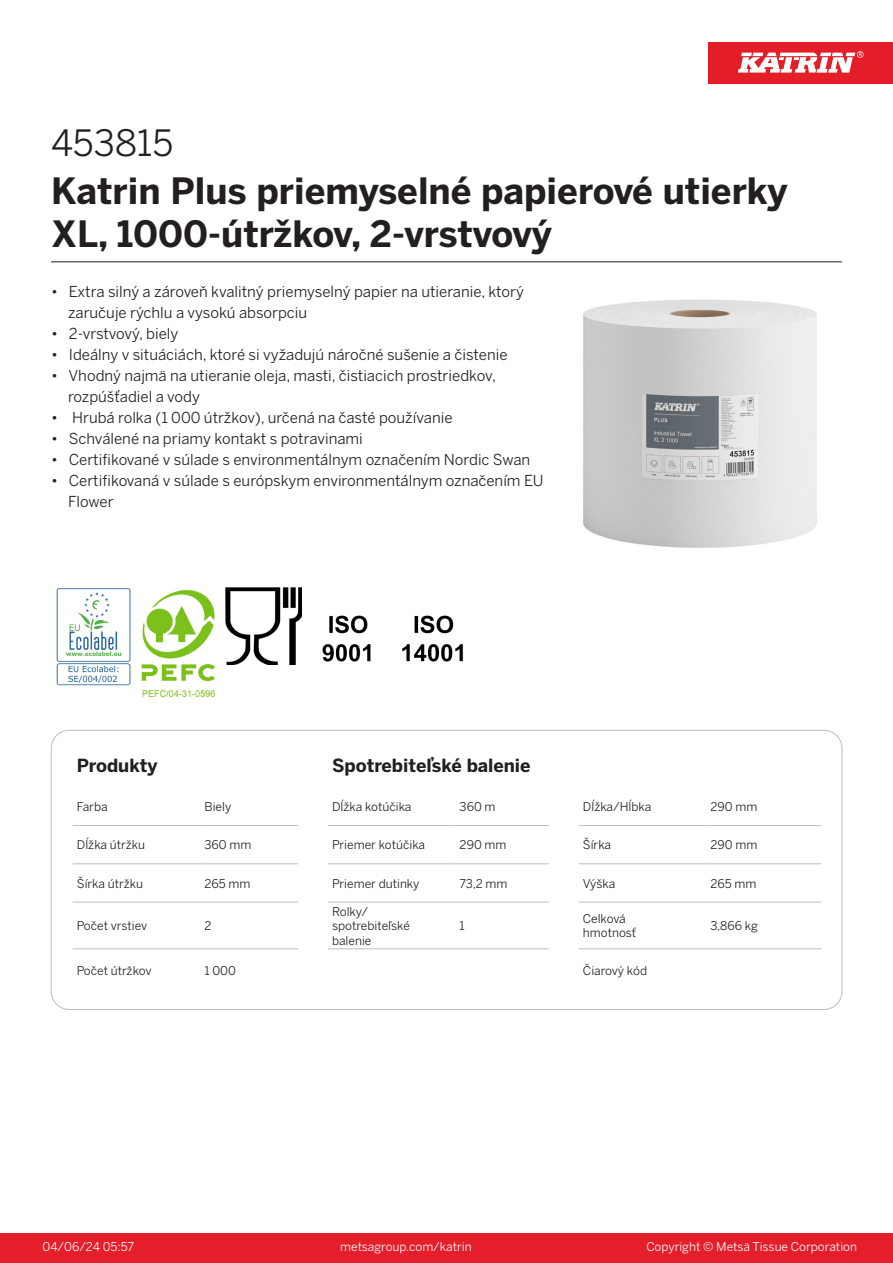
<style>
.page{position:relative;width:893px;height:1263px;background:#fff}
.page>*{position:absolute;margin:0;border:0;box-sizing:border-box;transform-origin:0 0}
.Product_Name{font:700 36px/43.2px "Benton Sans";color:#231f20}
.External_material_co{font:36px "Benton Sans";color:#231f20}
.T_TableHeader{font:700 18px "Benton Sans";color:#231f20}
.MarketingBullets{font:15px/21px "Benton Sans";color:#231f20}
.T_TableBody{font:12px/14.4px "Benton Sans";color:#231f20}
.t1{font:12px "Benton Sans";color:#fff}
</style>
<div class="page">
<div style="left:0;top:1233px;width:893px;height:30px;background:#e41e2b"></div>
<div style="left:708px;top:43px;width:185px;height:41px;background:#e31e28"></div>
<svg style="left:738px;top:51px;width:126px;height:22px"></svg>
<hr style="left:73px;top:825px;width:127px;height:1px;background:#bcbdc0">
<hr style="left:200px;top:825px;width:98px;height:1px;background:#bcbdc0">
<hr style="left:328px;top:825px;width:127px;height:1px;background:#bcbdc0">
<hr style="left:455px;top:825px;width:94px;height:1px;background:#bcbdc0">
<hr style="left:579px;top:825px;width:127px;height:1px;background:#bcbdc0">
<hr style="left:706px;top:825px;width:115px;height:1px;background:#bcbdc0">
<hr style="left:73px;top:863px;width:127px;height:1px;background:#bcbdc0">
<hr style="left:200px;top:863px;width:98px;height:1px;background:#bcbdc0">
<hr style="left:328px;top:863px;width:127px;height:1px;background:#bcbdc0">
<hr style="left:455px;top:863px;width:94px;height:1px;background:#bcbdc0">
<hr style="left:579px;top:863px;width:127px;height:1px;background:#bcbdc0">
<hr style="left:706px;top:863px;width:115px;height:1px;background:#bcbdc0">
<hr style="left:73px;top:902px;width:127px;height:1px;background:#bcbdc0">
<hr style="left:200px;top:902px;width:98px;height:1px;background:#bcbdc0">
<hr style="left:328px;top:902px;width:127px;height:1px;background:#bcbdc0">
<hr style="left:455px;top:902px;width:94px;height:1px;background:#bcbdc0">
<hr style="left:579px;top:902px;width:127px;height:1px;background:#bcbdc0">
<hr style="left:706px;top:902px;width:115px;height:1px;background:#bcbdc0">
<hr style="left:73px;top:948px;width:127px;height:1px;background:#bcbdc0">
<hr style="left:200px;top:948px;width:98px;height:1px;background:#bcbdc0">
<hr style="left:328px;top:948px;width:127px;height:1px;background:#bcbdc0">
<hr style="left:455px;top:948px;width:94px;height:1px;background:#bcbdc0">
<hr style="left:579px;top:948px;width:127px;height:1px;background:#bcbdc0">
<hr style="left:706px;top:948px;width:115px;height:1px;background:#bcbdc0">
<img style="left:583px;top:299px;width:234px;height:249px">
<img style="left:56px;top:588px;width:75px;height:98px">
<img style="left:141px;top:589px;width:75px;height:109px">
<img style="left:225px;top:587px;width:77px;height:77px">
<img style="left:322px;top:615px;width:49px;height:47px">
<img style="left:402px;top:615px;width:61px;height:47px">
<hr style="left:51px;top:261px;width:791px;height:1px;background:#231f20">
<p class="External_material_co" style="left:51px;top:121px;width:124px">453815</p>
<p class="Product_Name" style="left:51px;top:170px;width:738px">Katrin Plus priemyselné papierové utierky<br>XL, 1000-útržkov, 2-vrstvový</p>
<p class="MarketingBullets" style="left:68px;top:281px;width:457px;text-indent:-17px">• Extra silný a zároveň kvalitný priemyselný papier na utieranie, ktorý zaručuje rýchlu a vysokú absorpciu</p>
<p class="MarketingBullets" style="left:51px;top:323px;width:129px">• 2-vrstvový, biely</p>
<p class="MarketingBullets" style="left:51px;top:344px;width:458px">• Ideálny v situáciách, ktoré si vyžadujú náročné sušenie a čistenie</p>
<p class="MarketingBullets" style="left:68px;top:365px;width:430px;text-indent:-17px">• Vhodný najmä na utieranie oleja, masti, čistiacich prostriedkov, rozpúšťadiel a vody</p>
<p class="MarketingBullets" style="left:51px;top:407px;width:403px">• Hrubá rolka (1 000 útržkov), určená na časté používanie</p>
<p class="MarketingBullets" style="left:51px;top:428px;width:313px">• Schválené na priamy kontakt s potravinami</p>
<p class="MarketingBullets" style="left:51px;top:449px;width:481px">• Certifikované v súlade s environmentálnym označením Nordic Swan</p>
<p class="MarketingBullets" style="left:68px;top:470px;width:477px;text-indent:-17px">• Certifikovaná v súlade s európskym environmentálnym označením EU<br>Flower</p>
<p class="T_TableHeader" style="left:77px;top:754px;width:82px">Produkty</p>
<p class="T_TableHeader" style="left:332px;top:754px;width:200px">Spotrebiteľské balenie</p>
<p class="T_TableBody" style="left:77px;top:799px;width:32px">Farba</p>
<p class="T_TableBody" style="left:204px;top:799px;width:28px">Biely</p>
<p class="T_TableBody" style="left:332px;top:799px;width:81px">Dĺžka kotúčika</p>
<p class="T_TableBody" style="left:460px;top:799px;width:37px">360 m</p>
<p class="T_TableBody" style="left:583px;top:799px;width:70px">Dĺžka/Hĺbka</p>
<p class="T_TableBody" style="left:710px;top:799px;width:48px">290 mm</p>
<p class="T_TableBody" style="left:77px;top:838px;width:70px">Dĺžka útržku</p>
<p class="T_TableBody" style="left:204px;top:838px;width:48px">360 mm</p>
<p class="T_TableBody" style="left:332px;top:838px;width:95px">Priemer kotúčika</p>
<p class="T_TableBody" style="left:460px;top:838px;width:48px">290 mm</p>
<p class="T_TableBody" style="left:583px;top:838px;width:30px">Šírka</p>
<p class="T_TableBody" style="left:710px;top:838px;width:48px">290 mm</p>
<p class="T_TableBody" style="left:77px;top:876px;width:68px">Šírka útržku</p>
<p class="T_TableBody" style="left:204px;top:876px;width:47px">265 mm</p>
<p class="T_TableBody" style="left:332px;top:876px;width:89px">Priemer dutinky</p>
<p class="T_TableBody" style="left:460px;top:876px;width:49px">73,2 mm</p>
<p class="T_TableBody" style="left:583px;top:876px;width:34px">Výška</p>
<p class="T_TableBody" style="left:710px;top:876px;width:47px">265 mm</p>
<p class="T_TableBody" style="left:77px;top:919px;width:72px">Počet vrstiev</p>
<p class="T_TableBody" style="left:204px;top:919px;width:9px">2</p>
<p class="T_TableBody" style="left:332px;top:904px;width:38px">Rolky/</p>
<p class="T_TableBody" style="left:332px;top:919px;width:79px">spotrebiteľské balenie</p>
<p class="T_TableBody" style="left:460px;top:919px;width:7px">1</p>
<p class="T_TableBody" style="left:583px;top:911px;width:44px">Celková</p>
<p class="T_TableBody" style="left:583px;top:926px;width:55px">hmotnosť</p>
<p class="T_TableBody" style="left:710px;top:919px;width:49px">3,866 kg</p>
<p class="T_TableBody" style="left:77px;top:963px;width:76px">Počet útržkov</p>
<p class="T_TableBody" style="left:204px;top:963px;width:33px">1 000</p>
<p class="T_TableBody" style="left:583px;top:963px;width:66px">Čiarový kód</p>
<p class="t1" style="left:43px;top:1239px;width:93px">04/06/24 05:57</p>
<p class="t1" style="left:340px;top:1239px;width:133px">metsagroup.com/katrin</p>
<p class="t1" style="left:646px;top:1239px;width:212px">Copyright © Metsä Tissue Corporation</p>
</div>
